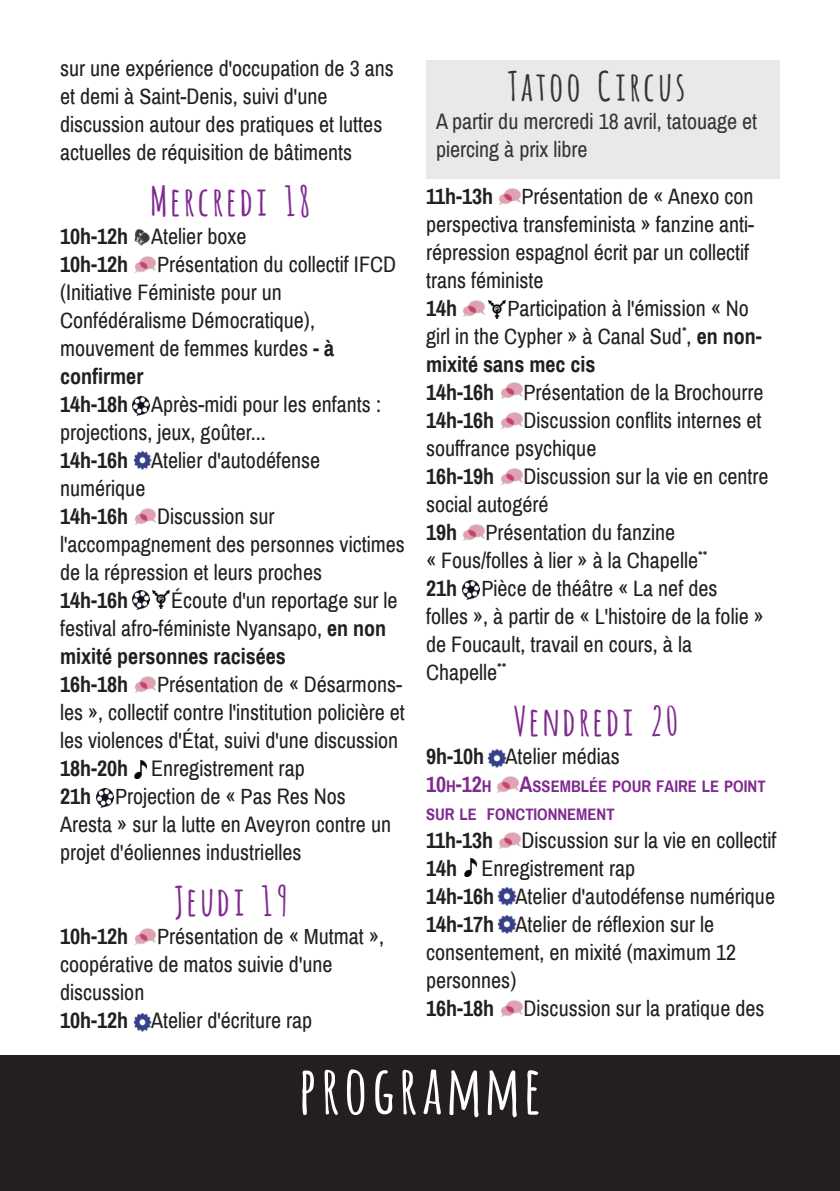
<style>
.page{position:relative;width:840px;height:1191px;background:#fff}
.page>*{position:absolute;margin:0;border:0;box-sizing:border-box;transform-origin:0 0}
.t1{font:700 66px "Amatica SC";color:#fff}
.t2{font:700 40px "Amatica SC";color:#802990}
.t3{font:700 40px "Amatica SC";color:rgb(35 31 32/.9)}
.t4{font:22px/28px "Archivo Narrow";color:#231f20}
.t5{font:700 22px/28px "Archivo Narrow";color:#231f20}
.t6{font:22px/28px "Archivo Narrow";color:rgb(35 31 32/.9)}
.t7{font:700 16.4px/28px "Archivo Narrow";color:#802990}
.s1{font-weight:400}
.s2{font-weight:700}
.s3{font-weight:700;color:#802990}
.s4{font-weight:700;font-size:16.4px;color:#802990}
.s5{font-size:22px}
</style>
<div class="page">
<div style="left:0;top:1055px;width:839px;height:136px;background:#231f20"></div>
<img style="left:134px;top:228px;width:16px;height:18px">
<img style="left:135px;top:256px;width:22px;height:16px">
<img style="left:132px;top:396px;width:17px;height:19px">
<img style="left:133px;top:451px;width:19px;height:18px">
<img style="left:135px;top:508px;width:22px;height:16px">
<img style="left:132px;top:590px;width:17px;height:19px">
<img style="left:135px;top:676px;width:22px;height:16px">
<img style="left:134px;top:760px;width:13px;height:18px">
<img style="left:96px;top:788px;width:17px;height:19px">
<img style="left:135px;top:928px;width:22px;height:16px">
<img style="left:133px;top:1013px;width:19px;height:18px">
<img style="left:499px;top:188px;width:22px;height:16px">
<div style="left:426px;top:60px;width:353px;height:118px;background:#e6e7e9"></div>
<img style="left:463px;top:300px;width:22px;height:16px">
<img style="left:488px;top:300px;width:17px;height:18px">
<img style="left:501px;top:382px;width:22px;height:16px">
<img style="left:501px;top:412px;width:22px;height:16px">
<img style="left:501px;top:468px;width:22px;height:16px">
<img style="left:463px;top:524px;width:22px;height:16px">
<img style="left:462px;top:580px;width:17px;height:19px">
<img style="left:487px;top:749px;width:19px;height:18px">
<img style="left:497px;top:776px;width:22px;height:16px">
<img style="left:499px;top:832px;width:22px;height:16px">
<img style="left:464px;top:858px;width:13px;height:18px">
<img style="left:497px;top:887px;width:19px;height:18px">
<img style="left:501px;top:1001px;width:22px;height:15px">
<img style="left:497px;top:915px;width:19px;height:18px">
<img style="left:152px;top:590px;width:17px;height:18px">
<p class="t4" style="left:60px;top:54px;width:335px">sur une expérience d'occupation de 3 ans et demi à Saint-Denis, suivi d'une discussion autour des pratiques et luttes actuelles de réquisition de bâtiments</p>
<h2 class="t2" style="left:149px;top:168px;width:164px">Mercredi 18</h2>
<p class="t5" style="left:60px;top:222px;width:188px">10h-12h <span class="s1">Atelier boxe<br></span>10h-12h</p>
<p class="t4" style="left:60px;top:250px;width:337px;text-indent:97px">Présentation du collectif IFCD (Initiative Féministe pour un<br>Confédéralisme Démocratique), mouvement de femmes kurdes <span class="s2">- à confirmer<br>14h-18h</span> Après-midi pour les enfants : projections, jeux, goûter...<br><span class="s2">14h-16h</span> Atelier d'autodéfense numérique</p>
<p class="t5" style="left:60px;top:502px;width:70px">14h-16h</p>
<p class="t4" style="left:60px;top:502px;width:346px;text-indent:97px">Discussion sur l'accompagnement des personnes victimes de la répression et leurs proches</p>
<p class="t5" style="left:60px;top:586px;width:70px">14h-16h</p>
<p class="t4" style="left:60px;top:586px;width:339px;text-indent:111px">Écoute d'un reportage sur le festival afro-féministe Nyansapo, <span class="s2">en non mixité personnes racisées<br>16h-18h</span></p>
<p class="t4" style="left:60px;top:670px;width:346px;text-indent:97px">Présentation de « Désarmons&shy;les », collectif contre l'institution policière et les violences d'État, suivi d'une discussion <span class="s2">18h-20h</span> Enregistrement rap<br><span class="s2">21h</span> Projection de « Pas Res Nos<br>Aresta » sur la lutte en Aveyron contre un projet d'éoliennes industrielles</p>
<h2 class="t2" style="left:171px;top:868px;width:119px">Jeudi 19</h2>
<p class="t5" style="left:60px;top:922px;width:70px">10h-12h</p>
<p class="t4" style="left:60px;top:922px;width:325px;text-indent:97px">Présentation de « Mutmat », coopérative de matos suivie d'une discussion<br><span class="s2">10h-12h</span> Atelier d'écriture rap</p>
<h2 class="t3" style="left:505px;top:53px;width:183px">Tatoo Circus</h2>
<p class="t6" style="left:436px;top:107px;width:322px">A partir du mercredi 18 avril, tatouage et piercing à prix libre</p>
<p class="t4" style="left:426px;top:182px;width:329px;text-indent:95px">Présentation de « Anexo con perspectiva transfeminista » fanzine anti&shy;répression espagnol écrit par un collectif trans féministe</p>
<p class="t5" style="left:426px;top:294px;width:33px">14h</p>
<p class="t5" style="left:426px;top:182px;width:69px">11h-13h</p>
<p class="t4" style="left:426px;top:294px;width:337px;text-indent:81px">Participation à l'émission « No girl in the Cypher » à Canal Sud<sup>*</sup>, <span class="s2">en non&shy;mixité sans mec cis<br>14h-16h</span></p>
<p class="t4" style="left:523px;top:378px;width:241px">Présentation de la Brochourre</p>
<p class="t4" style="left:426px;top:406px;width:337px;text-indent:97px">Discussion conflits internes et souffrance psychique</p>
<p class="t5" style="left:426px;top:462px;width:70px">16h-19h</p>
<p class="t5" style="left:426px;top:406px;width:70px">14h-16h</p>
<p class="t4" style="left:426px;top:462px;width:344px;text-indent:97px">Discussion sur la vie en centre social autogéré</p>
<p class="t5" style="left:426px;top:518px;width:33px">19h</p>
<p class="t4" style="left:426px;top:518px;width:339px;text-indent:59px">Présentation du fanzine<br>« Fous/folles à lier » à la Chapelle<sup>**<br></sup><span class="s2">21h</span> Pièce de théâtre « La nef des folles », à partir de « L'histoire de la folie » de Foucault, travail en cours, à la<br>Chapelle<sup>**</sup></p>
<h2 class="t2" style="left:512px;top:688px;width:169px">Vendredi 20</h2>
<p class="t4" style="left:426px;top:742px;width:195px"><span class="s2">9h-10h</span> Atelier médias<br><span class="s3">10</span><span class="s4">H</span><span class="s3">-12</span><span class="s4">H</span></p>
<p class="t7" style="left:426px;top:772px;width:341px;text-indent:93px"><span class="s5">A</span>SSEMBLÉE POUR FAIRE LE POINT<br>SUR LE FONCTIONNEMENT</p>
<p class="t5" style="left:426px;top:826px;width:69px">11h-13h</p>
<p class="t4" style="left:426px;top:826px;width:352px;text-indent:95px">Discussion sur la vie en collectif<br><span class="s2">14h</span> Enregistrement rap<br><span class="s2">14h-16h</span> Atelier d'autodéfense numérique<br><span class="s2">14h-17h</span> Atelier de réflexion sur le consentement, en mixité (maximum 12 personnes)</p>
<p class="t5" style="left:426px;top:994px;width:70px">16h-18h</p>
<p class="t4" style="left:523px;top:994px;width:242px">Discussion sur la pratique des</p>
<h1 class="t1" style="left:296px;top:1035px;width:249px">programme</h1>
</div>
